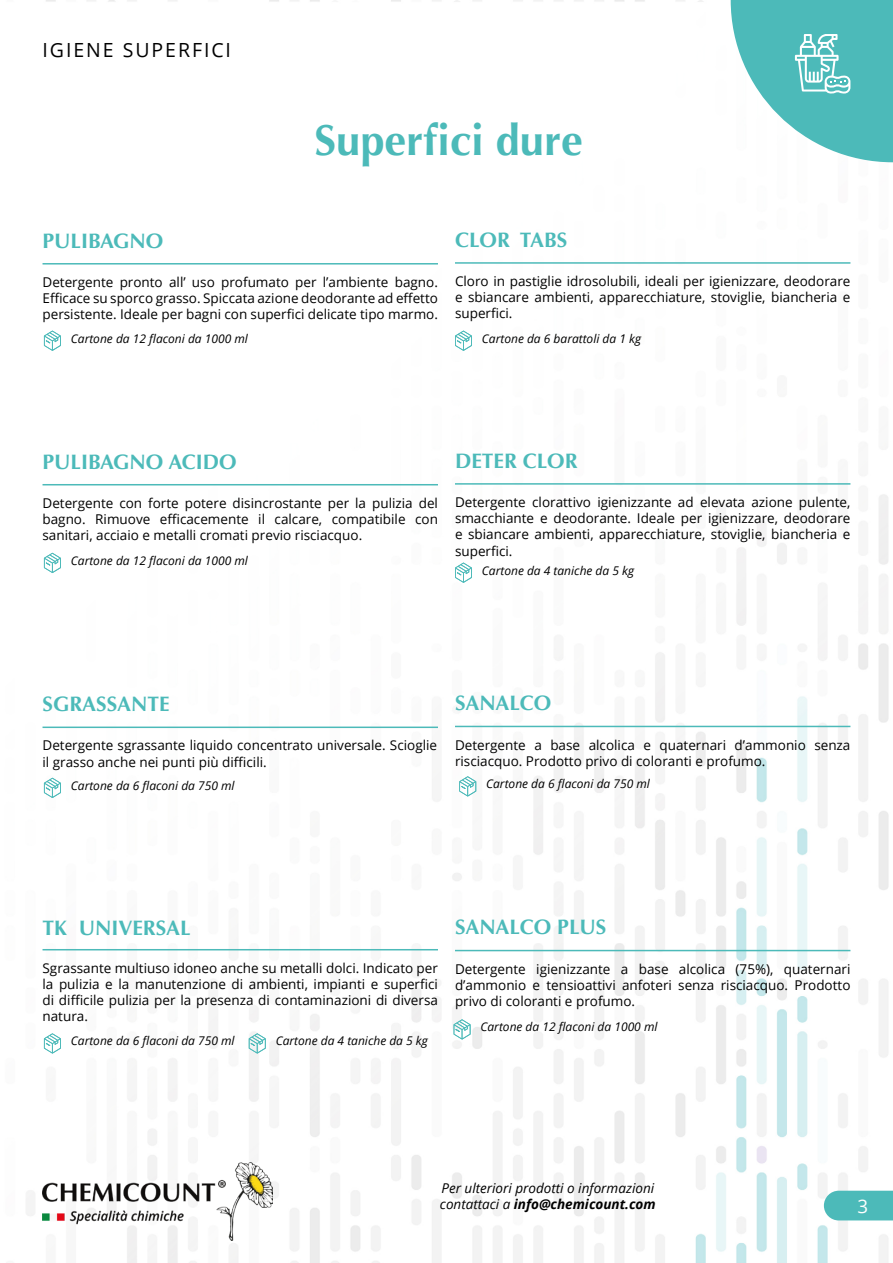
<style>
.page{position:relative;width:893px;height:1263px;background:#fff}
.page>*{position:absolute;margin:0;border:0;box-sizing:border-box;transform-origin:0 0}
.t1{font:700 43.5px "Optima";color:#4cbab9}
.t2{font:700 21px "Optima";color:#4cbab9}
.t3{font:19.5px "Open Sans";letter-spacing:.1em;color:#000}
.t4{font:18.75px "Open Sans";color:#fff}
.t5{font:13.5px/16.2px "Open Sans";color:#000;text-align:justify}
.t6{font:italic 13.5px/16.2px "Open Sans";color:#000}
.t7{font:italic 12px "Open Sans";color:#000}
.s1{font-weight:700}
</style>
<div class="page">
<img style="left:26px;top:0;width:867px;height:1263px">
<img style="left:43px;top:1163px;width:229px;height:77px">
<div style="left:824px;top:1191px;width:69px;height:29px;background:#4cbab9"></div>
<svg style="left:731px;top:0;width:162px;height:162px"></svg>
<svg style="left:44px;top:331px;width:17px;height:20px"></svg>
<svg style="left:44px;top:553px;width:17px;height:20px"></svg>
<svg style="left:44px;top:778px;width:17px;height:20px"></svg>
<svg style="left:459px;top:776px;width:17px;height:20px"></svg>
<svg style="left:44px;top:1033px;width:17px;height:20px"></svg>
<svg style="left:249px;top:1033px;width:17px;height:20px"></svg>
<svg style="left:454px;top:1019px;width:17px;height:20px"></svg>
<svg style="left:455px;top:331px;width:17px;height:20px"></svg>
<svg style="left:455px;top:562px;width:17px;height:21px"></svg>
<hr style="left:43px;top:263px;width:395px;height:2px;background:#4cbab9">
<hr style="left:43px;top:949px;width:395px;height:1px;background:#4cbab9">
<hr style="left:43px;top:484px;width:395px;height:1px;background:#4cbab9">
<hr style="left:455px;top:726px;width:395px;height:1px;background:#4cbab9">
<hr style="left:455px;top:262px;width:395px;height:2px;background:#4cbab9">
<hr style="left:43px;top:726px;width:395px;height:2px;background:#4cbab9">
<hr style="left:455px;top:950px;width:395px;height:1px;background:#4cbab9">
<hr style="left:455px;top:483px;width:395px;height:2px;background:#4cbab9">
<h3 class="t3" style="left:43px;top:37px;width:190px">IGIENE SUPERFICI</h3>
<h2 class="t2" style="left:43px;top:228px;width:122px">PULIBAGNO</h2>
<h1 class="t1" style="left:314px;top:115px;width:270px">Superfici dure</h1>
<h2 class="t2" style="left:455px;top:227px;width:114px">CLOR TABS</h2>
<p class="t5" style="left:43px;top:273px;width:397px">Detergente pronto all’ uso profumato per l’ambiente bagno.<br>Efficace su sporco grasso. Spiccata azione deodorante ad effetto persistente. Ideale per bagni con superfici delicate tipo marmo.</p>
<p class="t7" style="left:71px;top:330px;width:179px">Cartone da 12 flaconi da 1000 ml</p>
<p class="t5" style="left:455px;top:273px;width:397px">Cloro in pastiglie idrosolubili, ideali per igienizzare, deodorare e sbiancare ambienti, apparecchiature, stoviglie, biancheria e superfici.</p>
<p class="t7" style="left:482px;top:330px;width:161px">Cartone da 6 barattoli da 1 kg</p>
<h2 class="t2" style="left:43px;top:449px;width:196px">PULIBAGNO ACIDO</h2>
<p class="t5" style="left:43px;top:494px;width:397px">Detergente con forte potere disincrostante per la pulizia del bagno. Rimuove efficacemente il calcare, compatibile con sanitari, acciaio e metalli cromati previo risciacquo.</p>
<p class="t7" style="left:71px;top:552px;width:179px">Cartone da 12 flaconi da 1000 ml</p>
<h2 class="t2" style="left:455px;top:448px;width:124px">DETER CLOR</h2>
<p class="t5" style="left:455px;top:494px;width:397px">Detergente clorattivo igienizzante ad elevata azione pulente, smacchiante e deodorante. Ideale per igienizzare, deodorare e sbiancare ambienti, apparecchiature, stoviglie, biancheria e superfici.</p>
<p class="t7" style="left:482px;top:562px;width:154px">Cartone da 4 taniche da 5 kg</p>
<h2 class="t2" style="left:43px;top:692px;width:129px">SGRASSANTE</h2>
<p class="t5" style="left:43px;top:737px;width:396px">Detergente sgrassante liquido concentrato universale. Scioglie il grasso anche nei punti più difficili.</p>
<h2 class="t2" style="left:455px;top:691px;width:98px">SANALCO</h2>
<p class="t5" style="left:455px;top:736px;width:397px">Detergente a base alcolica e quaternari d’ammonio senza risciacquo. Prodotto privo di coloranti e profumo.</p>
<p class="t7" style="left:71px;top:777px;width:165px">Cartone da 6 flaconi da 750 ml</p>
<p class="t7" style="left:486px;top:776px;width:165px">Cartone da 6 flaconi da 750 ml</p>
<h2 class="t2" style="left:43px;top:915px;width:150px">TK UNIVERSAL</h2>
<p class="t5" style="left:43px;top:959px;width:397px">Sgrassante multiuso idoneo anche su metalli dolci. Indicato per la pulizia e la manutenzione di ambienti, impianti e superfici di difficile pulizia per la presenza di contaminazioni di diversa natura.</p>
<p class="t7" style="left:71px;top:1033px;width:165px">Cartone da 6 flaconi da 750 ml</p>
<p class="t7" style="left:276px;top:1033px;width:154px">Cartone da 4 taniche da 5 kg</p>
<h2 class="t2" style="left:455px;top:914px;width:153px">SANALCO PLUS</h2>
<p class="t5" style="left:455px;top:960px;width:397px">Detergente igienizzante a base alcolica (75%), quaternari d’ammonio e tensioattivi anfoteri senza risciacquo. Prodotto privo di coloranti e profumo.</p>
<p class="t7" style="left:480px;top:1019px;width:179px">Cartone da 12 flaconi da 1000 ml</p>
<p class="t6" style="left:440px;top:1180px;width:217px">Per ulteriori prodotti o informazioni contattaci a <span class="s1">info@chemicount.com</span></p>
<h3 class="t4" style="left:858px;top:1193px;width:12px">3</h3>
</div>
